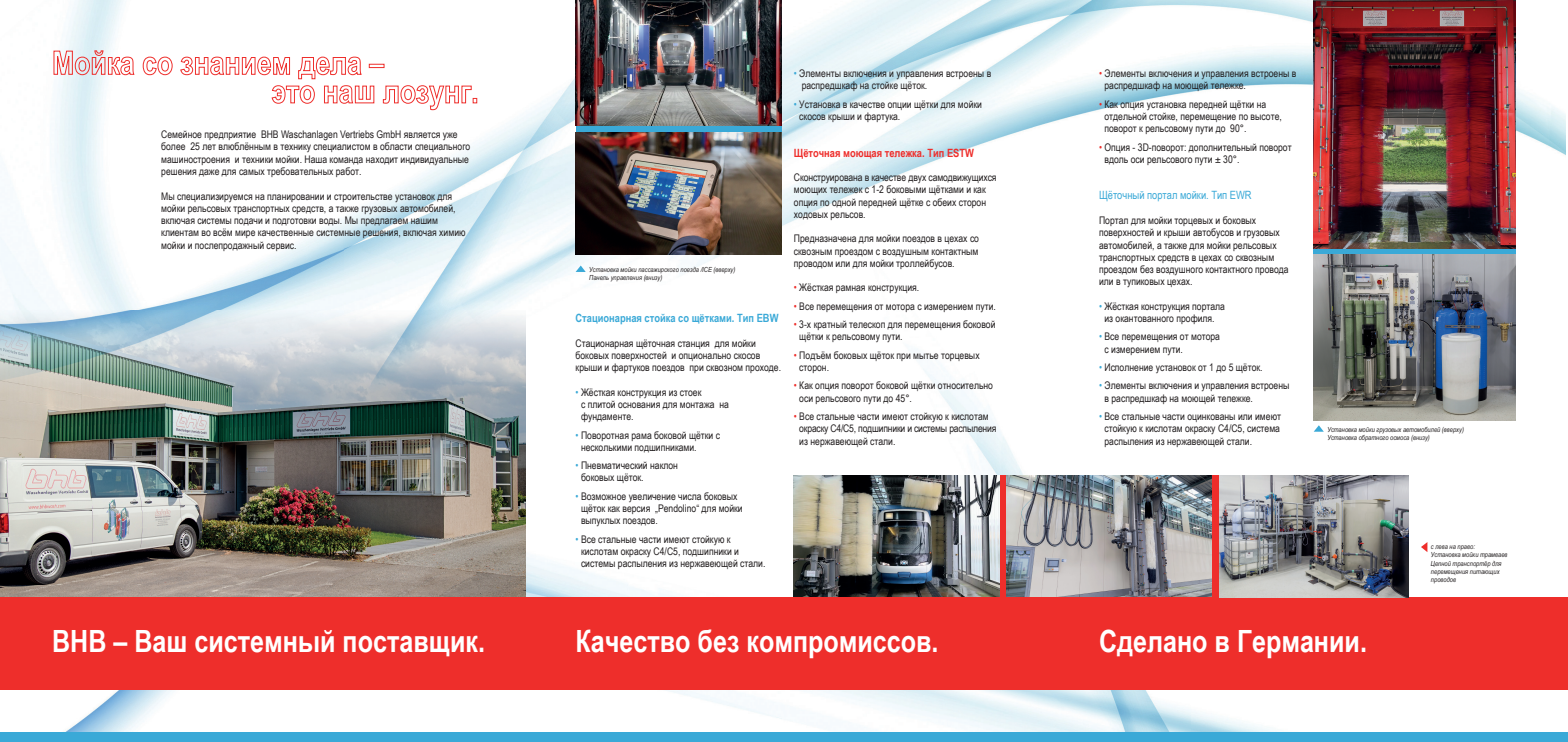
<style>
.page{position:relative;width:1568px;height:742px;background:#fff}
.page>*{position:absolute;margin:0;border:0;box-sizing:border-box;transform-origin:0 0}
.t1{font:700 30.62px "Arial Narrow";color:#fff}
.t2{font:700 11.38px "Arial Narrow";color:#3aa9d7}
.t3{font:700 11.38px "Arial Narrow";color:#ee2e2b}
.t4{font:11.38px "Arial Narrow";color:#3aa9d7}
.t5{font:10.5px/12.2px "Arial Narrow";color:#231f20}
.t6{font:italic 7px/8.4px "Arial Narrow";color:#231f20}
.s1{color:#3aa9d7}
.s2{color:#ee2e2b}
</style>
<div class="page">
<img style="left:0;top:0;width:1313px;height:310px">
<img style="left:1378px;top:0;width:187px;height:598px">
<img style="left:526px;top:349px;width:852px;height:383px">
<img style="left:65px;top:690px;width:107px;height:42px">
<div style="left:0;top:732px;width:1568px;height:10px;background:#3aa9d7"></div>
<img style="left:0;top:310px;width:526px;height:288px">
<div style="left:1000px;top:475px;width:6px;height:123px;background:#ee2e2b"></div>
<img style="left:794px;top:475px;width:206px;height:123px">
<img style="left:1006px;top:475px;width:206px;height:123px">
<div style="left:575px;top:52px;width:206px;height:184px;background:#3aa9d7"></div>
<img style="left:575px;top:0;width:206px;height:126px">
<div style="left:0;top:598px;width:1568px;height:92px;background:#ee2e2b"></div>
<svg style="left:271px;top:85px;width:206px;height:25px"></svg>
<svg style="left:53px;top:49px;width:332px;height:30px"></svg>
<img style="left:575px;top:132px;width:206px;height:123px">
<img style="left:1218px;top:475px;width:190px;height:123px">
<svg style="left:575px;top:265px;width:11px;height:7px"></svg>
<svg style="left:1313px;top:425px;width:10px;height:7px"></svg>
<svg style="left:1421px;top:542px;width:6px;height:10px"></svg>
<div style="left:1212px;top:475px;width:6px;height:123px;background:#ee2e2b"></div>
<svg style="left:1313px;top:248px;width:202px;height:7px"></svg>
<img style="left:1313px;top:255px;width:202px;height:165px">
<img style="left:1313px;top:0;width:202px;height:248px">
<p class="t5" style="left:161px;top:128px;width:310px">Семейное предприятие BHB Waschanlagen Vertriebs GmbH является уже более 25 лет влюблённым в технику специалистом в области специального машиностроения и техники мойки. Наша команда находит индивидуальные решения даже для самых требовательных работ.</p>
<p class="t5" style="left:161px;top:189px;width:306px">Мы специализируемся на планировании и строительстве установок для мойки рельсовых транспортных средств, а также грузовых автомобилей, включая системы подачи и подготовки воды. Мы предлагаем нашим клиентам во всём мире качественные системные решения, включая химию мойки и послепродажный сервис.</p>
<p class="t6" style="left:589px;top:265px;width:148px">Установка мойки пассажирского поезда /ICE (вверху)<br>Панель управления (внизу)</p>
<p class="t2" style="left:575px;top:309px;width:204px">Стационарная стойка со щётками. Тип EBW</p>
<p class="t5" style="left:575px;top:336px;width:207px">Стационарная щёточная станция для мойки боковых поверхностей и опционально скосов крыши и фартуков поездов при сквозном проходе.</p>
<p class="t5" style="left:581px;top:385px;width:149px;text-indent:-5px"><span class="s1">•</span> Жёсткая конструкция из стоек<br>с плитой основания для монтажа на фундаменте.</p>
<p class="t5" style="left:581px;top:428px;width:141px;text-indent:-5px"><span class="s1">•</span> Поворотная рама боковой щётки с несколькими подшипниками.</p>
<p class="t5" style="left:581px;top:459px;width:98px;text-indent:-5px"><span class="s1">•</span> Пневматический наклон боковых щёток.</p>
<p class="t5" style="left:581px;top:489px;width:163px;text-indent:-5px"><span class="s1">•</span> Возможное увеличение числа боковых щёток как версия „Pendolino“ для мойки выпуклых поездов.</p>
<p class="t5" style="left:581px;top:532px;width:186px;text-indent:-5px"><span class="s1">•</span> Все стальные части имеют стойкую к кислотам окраску C4/C5, подшипники и системы распыления из нержавеющей стали.</p>
<p class="t5" style="left:802px;top:67px;width:191px;text-indent:-8px"><span class="s1">•</span> Элементы включения и управления встроены в распредшкаф на стойке щёток.</p>
<p class="t5" style="left:799px;top:97px;width:184px;text-indent:-5px"><span class="s1">•</span> Установка в качестве опции щётки для мойки скосов крыши и фартука.</p>
<p class="t3" style="left:794px;top:144px;width:182px">Щёточная моющая тележка. Тип ESTW</p>
<p class="t5" style="left:794px;top:171px;width:204px">Сконструирована в качестве двух самодвижущихся моющих тележек с 1-2 боковыми щётками и как опция по одной передней щётке с обеих сторон ходовых рельсов.</p>
<p class="t5" style="left:794px;top:232px;width:187px;text-align:justify">Предназначена для мойки поездов в цехах со сквозным проездом с воздушным контактным проводом или для мойки троллейбусов.</p>
<p class="t5" style="left:794px;top:281px;width:127px"><span class="s2">•</span> Жёсткая рамная конструкция.</p>
<p class="t5" style="left:794px;top:299px;width:203px"><span class="s2">•</span> Все перемещения от мотора с измерением пути.</p>
<p class="t5" style="left:799px;top:318px;width:198px;text-indent:-5px"><span class="s2">•</span> 3-х кратный телескоп для перемещения боковой щётки к рельсовому пути.</p>
<p class="t5" style="left:799px;top:348px;width:182px;text-indent:-5px"><span class="s2">•</span> Подъём боковых щёток при мытье торцевых сторон.</p>
<p class="t5" style="left:799px;top:379px;width:195px;text-indent:-5px"><span class="s2">•</span> Как опция поворот боковой щётки относительно оси рельсового пути до 45°.</p>
<p class="t5" style="left:799px;top:410px;width:199px;text-indent:-5px"><span class="s2">•</span> Все стальные части имеют стойкую к кислотам окраску C4/C5, подшипники и системы распыления из нержавеющей стали.</p>
<p class="t5" style="left:1104px;top:67px;width:193px;text-indent:-5px"><span class="s2">•</span> Элементы включения и управления встроены в распредшкаф на моющей тележке.</p>
<p class="t5" style="left:1104px;top:97px;width:179px;text-indent:-5px"><span class="s2">•</span> Как опция установка передней щётки на отдельной стойке, перемещение по высоте, поворот к рельсовому пути до 90°.</p>
<p class="t5" style="left:1104px;top:140px;width:189px;text-indent:-5px"><span class="s2">•</span> Опция - 3D-поворот: дополнительный поворот вдоль оси рельсового пути ± 30°.</p>
<p class="t4" style="left:1099px;top:187px;width:154px">Щёточный портал мойки. Тип EWR</p>
<p class="t5" style="left:1099px;top:214px;width:191px">Портал для мойки торцевых и боковых поверхностей и крыши автобусов и грузовых автомобилей, а также для мойки рельсовых транспортных средств в цехах со сквозным проездом без воздушного контактного провода или в тупиковых цехах.</p>
<p class="t5" style="left:1099px;top:299px;width:127px;text-align:center"><span class="s1">•</span> Жёсткая конструкция портала из окантованного профиля.</p>
<p class="t5" style="left:1104px;top:330px;width:117px;text-indent:-5px"><span class="s1">•</span> Все перемещения от мотора с измерением пути.</p>
<p class="t5" style="left:1099px;top:361px;width:165px"><span class="s1">•</span> Исполнение установок от 1 до 5 щёток.</p>
<p class="t5" style="left:1104px;top:379px;width:186px;text-indent:-5px"><span class="s1">•</span> Элементы включения и управления встроены в распредшкаф на моющей тележке.</p>
<p class="t5" style="left:1104px;top:410px;width:178px;text-align:justify;text-indent:-5px"><span class="s1">•</span> Все стальные части оцинкованы или имеют стойкую к кислотам окраску C4/C5, система распыления из нержавеющей стали.</p>
<p class="t6" style="left:1327px;top:425px;width:138px">Установка мойки грузовых автомобилей (вверху)<br>Установка обратного осмоса (внизу)</p>
<p class="t6" style="left:1431px;top:542px;width:78px">с лева на право:<br>Установка мойки трамваев<br>Цепной транспортёр для перемещения питающих проводов</p>
<h1 class="t1" style="left:52px;top:618px;width:434px">ВНВ – Ваш системный поставщик.</h1>
<h1 class="t1" style="left:575px;top:618px;width:364px">Качество без компромиссов.</h1>
<h1 class="t1" style="left:1099px;top:618px;width:269px">Сделано в Германии.</h1>
</div>
